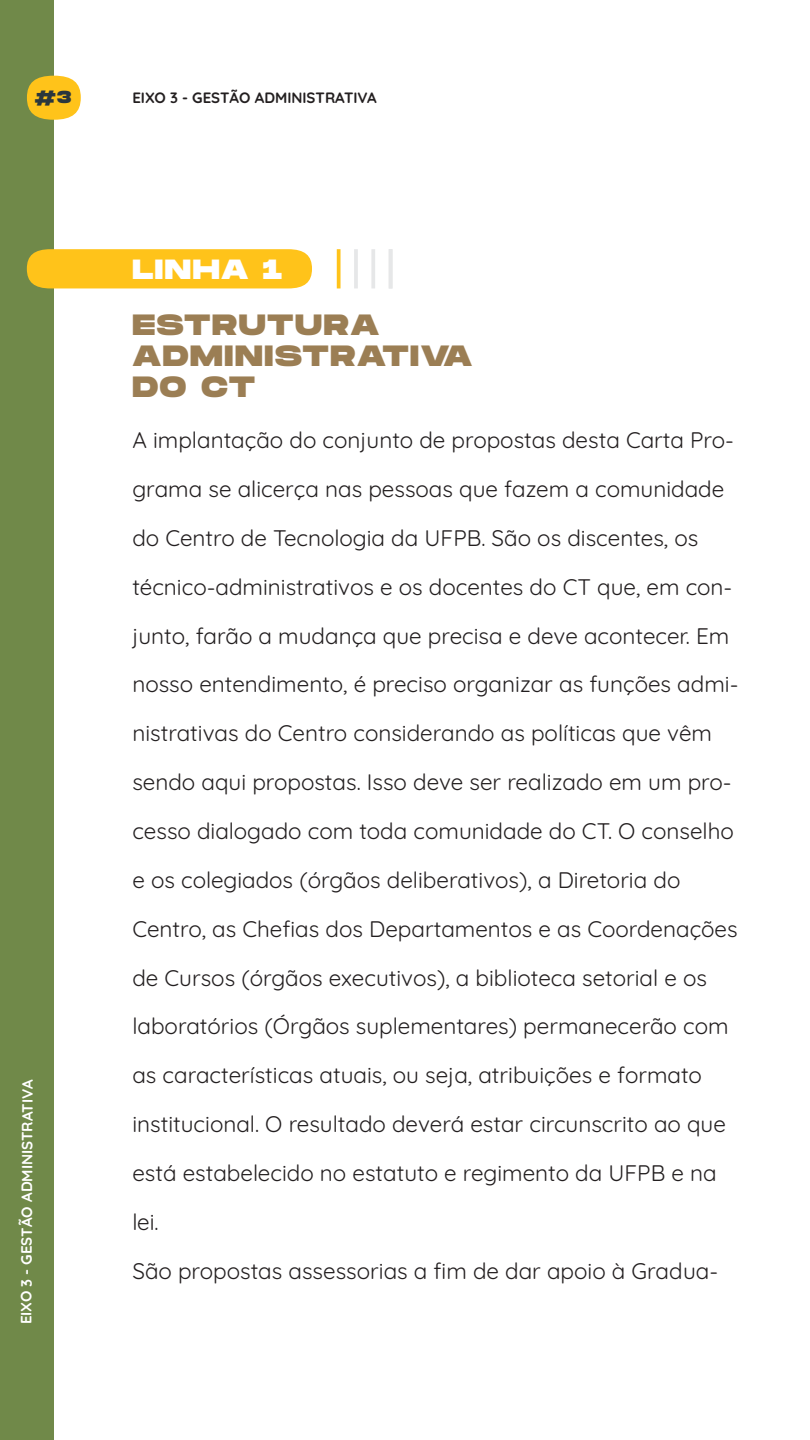
<style>
.page{position:relative;width:810px;height:1440px;background:#fff}
.page>*{position:absolute;margin:0;border:0;box-sizing:border-box;transform-origin:0 0}
.t1{font:800 29.33px/30.8px "Monument Extended";letter-spacing:.06em;color:#9b7e54}
.t2{font:800 27.75px "Monument Extended";letter-spacing:.06em;color:#fff}
.t3{font:22.5px/48.8px "Quicksand";color:#231f20}
.t4{font:800 17.33px "Monument Extended";color:#2b373d}
.t5{font:700 15px "Quicksand";letter-spacing:-.01em;color:#fff}
.t6{font:700 15px "Quicksand";color:#231f20}
</style>
<div class="page">
<div style="left:0;top:0;width:54px;height:1440px;background:#708949"></div>
<div style="left:27px;top:76px;width:54px;height:44px;background:#ffc31a;border-radius:50%"></div>
<div style="left:27px;top:249px;width:285px;height:39px;background:#ffc31a"></div>
<svg style="left:337px;top:249px;width:4px;height:39px"></svg>
<hr style="left:354px;top:249px;width:4px;height:39px;background:#e6e7e8">
<hr style="left:371px;top:249px;width:4px;height:39px;background:#e6e7e8">
<hr style="left:389px;top:249px;width:3px;height:39px;background:#e6e7e8">
<p class="t4" style="left:34px;top:84px;width:38px">#3</p>
<p class="t6" style="left:132px;top:86px;width:246px">EIXO 3 - GESTÃO ADMINISTRATIVA</p>
<p class="t5" style="left:15px;top:1324px;width:246px;rotate:-90deg">EIXO 3 - GESTÃO ADMINISTRATIVA</p>
<p class="t2" style="left:132px;top:249px;width:151px">LINHA 1</p>
<h1 class="t1" style="left:132px;top:309px;width:342px">ESTRUTURA<br>ADMINISTRATIVA<br>DO CT</h1>
<p class="t3" style="left:132px;top:413px;width:608px">A implantação do conjunto de propostas desta Carta Pro&shy;grama se alicerça nas pessoas que fazem a comunidade do Centro de Tecnologia da UFPB. São os discentes, os técnico-administrativos e os docentes do CT que, em con&shy;junto, farão a mudança que precisa e deve acontecer. Em nosso entendimento, é preciso organizar as funções admi&shy;nistrativas do Centro considerando as políticas que vêm sendo aqui propostas. Isso deve ser realizado em um pro&shy;cesso dialogado com toda comunidade do CT. O conselho e os colegiados (órgãos deliberativos), a Diretoria do Centro, as Chefias dos Departamentos e as Coordenações de Cursos (órgãos executivos), a biblioteca setorial e os laboratórios (Órgãos suplementares) permanecerão com as características atuais, ou seja, atribuições e formato institucional. O resultado deverá estar circunscrito ao que está estabelecido no estatuto e regimento da UFPB e na lei.<br>São propostas assessorias a fim de dar apoio à Gradua-</p>
</div>
